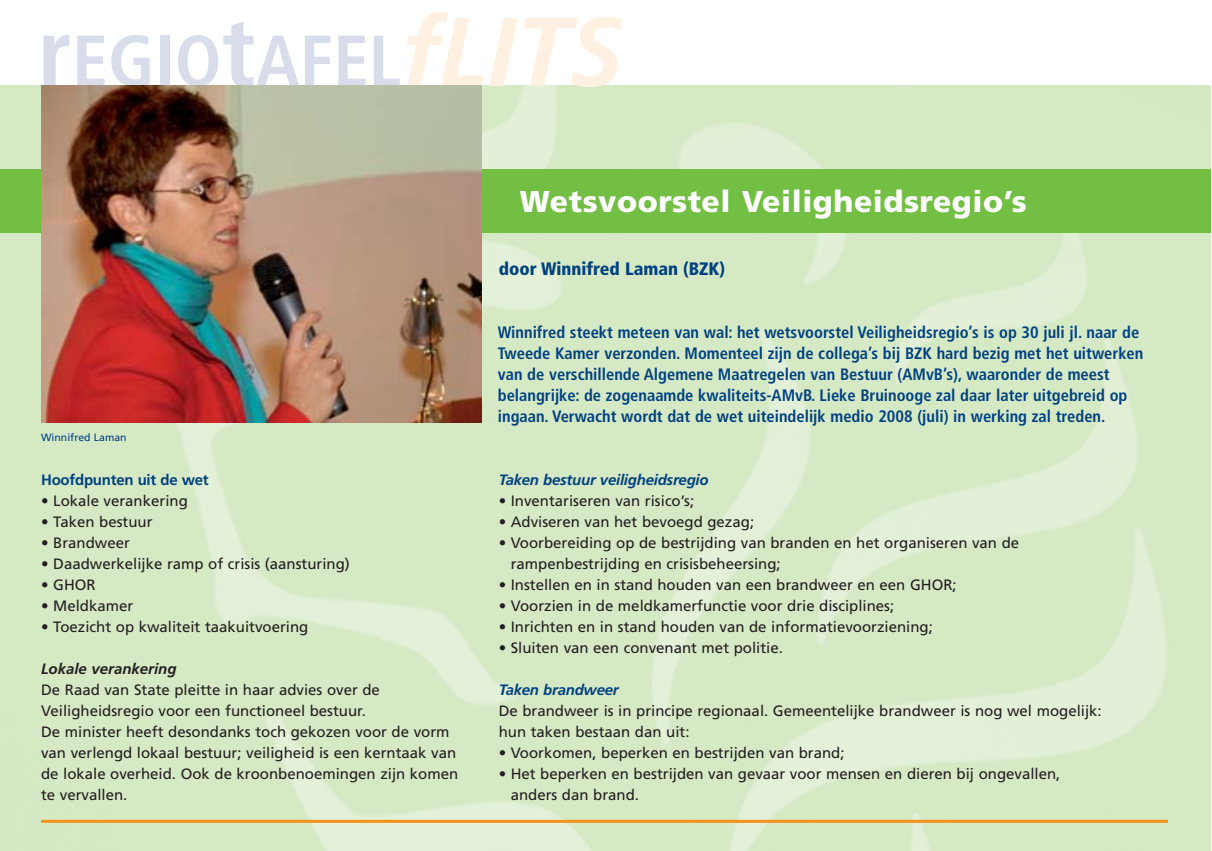
<style>
.page{position:relative;width:1212px;height:851px;background:#fff}
.page>*{position:absolute;margin:0;border:0;box-sizing:border-box;transform-origin:0 0}
.t1{font:900 30px "Frutiger";letter-spacing:.02em;color:#fff}
.t2{font:900 condensed 18px "Frutiger";color:#004181}
.t3{font:700 condensed 16.5px/21px "Frutiger";color:#004181}
.t4{font:15px/21px "Frutiger";color:#231f20}
.t5{font:italic 700 15px "Frutiger";letter-spacing:-.015em;color:#004181}
.t6{font:700 15px "Frutiger";letter-spacing:-.015em;color:#004181}
.t7{font:italic 700 15px "Frutiger";color:#231f20}
.t8{font:10.5px "Frutiger";color:#004181}
</style>
<div class="page">
<img style="left:0;top:86px;width:1210px;height:764px">
<svg style="left:43px;top:35px;width:26px;height:51px"></svg>
<svg style="left:77px;top:36px;width:28px;height:50px"></svg>
<svg style="left:111px;top:35px;width:39px;height:51px"></svg>
<div style="left:160px;top:36px;width:9px;height:50px;background:#d8dceb"></div>
<svg style="left:178px;top:22px;width:121px;height:64px"></svg>
<svg style="left:305px;top:36px;width:25px;height:50px"></svg>
<svg style="left:338px;top:36px;width:27px;height:50px"></svg>
<svg style="left:374px;top:36px;width:26px;height:50px"></svg>
<svg style="left:406px;top:12px;width:217px;height:75px"></svg>
<hr style="left:41px;top:819px;width:1127px;height:3px;background:#f7931d">
<div style="left:0;top:170px;width:1210px;height:63px;background:#72bf44"></div>
<img style="left:41px;top:86px;width:441px;height:336px">
<p class="t8" style="left:41px;top:433px;width:87px">Winnifred Laman</p>
<p class="t6" style="left:41px;top:473px;width:169px">Hoofdpunten uit de wet</p>
<p class="t4" style="left:41px;top:491px;width:148px">• Lokale verankering</p>
<p class="t4" style="left:41px;top:512px;width:113px">• Taken bestuur</p>
<p class="t4" style="left:41px;top:533px;width:90px">• Brandweer</p>
<p class="t4" style="left:41px;top:554px;width:310px">• Daadwerkelijke ramp of crisis (aansturing)</p>
<p class="t4" style="left:41px;top:575px;width:56px">• GHOR</p>
<p class="t4" style="left:41px;top:596px;width:94px">• Meldkamer</p>
<p class="t4" style="left:41px;top:617px;width:269px">• Toezicht op kwaliteit taakuitvoering</p>
<p class="t7" style="left:41px;top:662px;width:137px">Lokale verankering</p>
<p class="t4" style="left:41px;top:680px;width:419px">De Raad van State pleitte in haar advies over de Veiligheidsregio voor een functioneel bestuur.<br>De minister heeft desondanks toch gekozen voor de vorm van verlengd lokaal bestuur; veiligheid is een kerntaak van de lokale overheid. Ook de kroonbenoemingen zijn komen te vervallen.</p>
<h1 class="t1" style="left:520px;top:189px;width:508px">Wetsvoorstel Veiligheidsregio’s</h1>
<p class="t2" style="left:499px;top:261px;width:228px">door Winnifred Laman (BZK)</p>
<p class="t3" style="left:498px;top:323px;width:647px">Winnifred steekt meteen van wal: het wetsvoorstel Veiligheidsregio’s is op 30 juli jl. naar de Tweede Kamer verzonden. Momenteel zijn de collega’s bij BZK hard bezig met het uitwerken van de verschillende Algemene Maatregelen van Bestuur (AMvB’s), waaronder de meest belangrijke: de zogenaamde kwaliteits-AMvB. Lieke Bruinooge zal daar later uitgebreid op ingaan. Verwacht wordt dat de wet uiteindelijk medio 2008 (juli) in werking zal treden.</p>
<p class="t5" style="left:499px;top:473px;width:211px">Taken bestuur veiligheidsregio</p>
<p class="t4" style="left:499px;top:491px;width:197px">• Inventariseren van risico’s;</p>
<p class="t4" style="left:499px;top:512px;width:257px">• Adviseren van het bevoegd gezag;</p>
<p class="t4" style="left:511px;top:533px;width:510px;text-indent:-12px">• Voorbereiding op de bestrijding van branden en het organiseren van de rampenbestrijding en crisisbeheersing;</p>
<p class="t4" style="left:499px;top:575px;width:459px">• Instellen en in stand houden van een brandweer en een GHOR;</p>
<p class="t4" style="left:499px;top:596px;width:397px">• Voorzien in de meldkamerfunctie voor drie disciplines;</p>
<p class="t4" style="left:499px;top:617px;width:436px">• Inrichten en in stand houden van de informatievoorziening;</p>
<p class="t4" style="left:499px;top:638px;width:286px">• Sluiten van een convenant met politie.</p>
<p class="t5" style="left:499px;top:683px;width:121px">Taken brandweer</p>
<p class="t4" style="left:499px;top:701px;width:604px">De brandweer is in principe regionaal. Gemeentelijke brandweer is nog wel mogelijk: hun taken bestaan dan uit:</p>
<p class="t4" style="left:499px;top:743px;width:347px">• Voorkomen, beperken en bestrijden van brand;</p>
<p class="t4" style="left:511px;top:764px;width:551px;text-indent:-12px">• Het beperken en bestrijden van gevaar voor mensen en dieren bij ongevallen, anders dan brand.</p>
</div>
